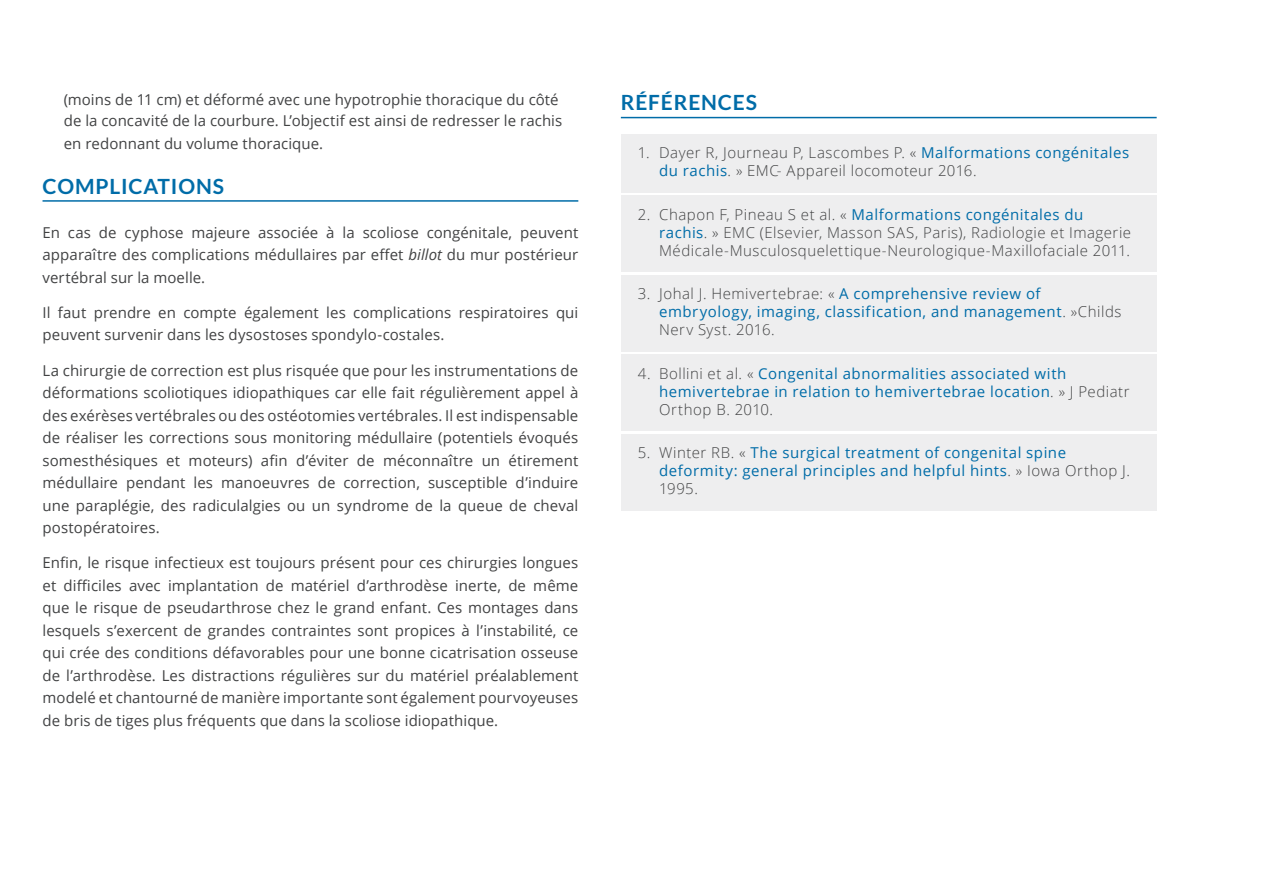
<style>
.page{position:relative;width:1263px;height:893px;background:#fff}
.page>*{position:absolute;margin:0;border:0;box-sizing:border-box;transform-origin:0 0}
.Titre_1{font:700 21px "Lato";letter-spacing:.04em;color:#006ca8}
.CORPS_DE_TEXTE{font:15px/22.5px "Open Sans";letter-spacing:.005em;color:#414243;text-align:justify}
.t1{font:15px/18px "Open Sans";letter-spacing:.035em;color:#006ca8}
.t2{font:300 15px/18px "Open Sans";letter-spacing:.035em;color:#414243}
.s1{font-style:italic}
.s2{font-weight:400;color:#006ca8}
.s3{font-weight:300;color:#414243}
</style>
<div class="page">
<hr style="left:43px;top:200px;width:535px;height:2px;background:#006ca8">
<hr style="left:621px;top:117px;width:536px;height:1px;background:#006ca8">
<div style="left:621px;top:134px;width:536px;height:59px;background:#eeeeef"></div>
<div style="left:621px;top:195px;width:536px;height:77px;background:#eeeeef"></div>
<div style="left:621px;top:275px;width:536px;height:77px;background:#eeeeef"></div>
<div style="left:621px;top:355px;width:536px;height:76px;background:#eeeeef"></div>
<div style="left:621px;top:434px;width:536px;height:77px;background:#eeeeef"></div>
<p class="CORPS_DE_TEXTE" style="left:64px;top:89px;width:500px;line-height:21px">(moins de 11 cm) et déformé avec une hypotrophie thoracique du côté de la concavité de la courbure. L’objectif est ainsi de redresser le rachis</p>
<p class="CORPS_DE_TEXTE" style="left:64px;top:131px;width:261px">en redonnant du volume thoracique.</p>
<p class="Titre_1" style="left:43px;top:174px;width:183px">COMPLICATIONS</p>
<p class="CORPS_DE_TEXTE" style="left:43px;top:220px;width:537px">En cas de cyphose majeure associée à la scoliose congénitale, peuvent apparaître des complications médullaires par effet <span class="s1">billot</span> du mur postérieur vertébral sur la moelle.</p>
<p class="CORPS_DE_TEXTE" style="left:43px;top:301px;width:537px">Il faut prendre en compte également les complications respiratoires qui peuvent survenir dans les dysostoses spondylo-costales.</p>
<p class="CORPS_DE_TEXTE" style="left:43px;top:358px;width:537px">La chirurgie de correction est plus risquée que pour les instrumentations de déformations scoliotiques idiopathiques car elle fait régulièrement appel à des exérèses vertébrales ou des ostéotomies vertébrales. Il est indispensable de réaliser les corrections sous monitoring médullaire (potentiels évoqués somesthésiques et moteurs) afin d’éviter de méconnaître un étirement médullaire pendant les manoeuvres de correction, susceptible d’induire une paraplégie, des radiculalgies ou un syndrome de la queue de cheval postopératoires.</p>
<p class="CORPS_DE_TEXTE" style="left:43px;top:551px;width:537px">Enfin, le risque infectieux est toujours présent pour ces chirurgies longues et difficiles avec implantation de matériel d’arthrodèse inerte, de même que le risque de pseudarthrose chez le grand enfant. Ces montages dans lesquels s’exercent de grandes contraintes sont propices à l’instabilité, ce qui crée des conditions défavorables pour une bonne cicatrisation osseuse de l’arthrodèse. Les distractions régulières sur du matériel préalablement modelé et chantourné de manière importante sont également pourvoyeuses de bris de tiges plus fréquents que dans la scoliose idiopathique.</p>
<p class="Titre_1" style="left:621px;top:91px;width:138px">RÉFÉRENCES</p>
<p class="t2" style="left:659px;top:143px;width:472px;text-indent:-21px">1. Dayer R, Journeau P, Lascombes P. « <span class="s2">Malformations congénitales du rachis</span>. » EMC- Appareil locomoteur 2016.</p>
<p class="t2" style="left:659px;top:205px;width:473px;text-indent:-21px">2. Chapon F, Pineau S et al. « <span class="s2">Malformations congénitales du rachis</span>. » EMC (Elsevier, Masson SAS, Paris), Radiologie et Imagerie<br>Médicale-Musculosquelettique-Neurologique-Maxillofaciale 2011.</p>
<p class="t1" style="left:659px;top:284px;width:464px;text-indent:-21px"><span class="s3">3. Johal J. Hemivertebrae: «</span> A comprehensive review of embryology, imaging, classification, and management<span class="s3">. »Childs<br>Nerv Syst. 2016.</span></p>
<p class="t1" style="left:659px;top:364px;width:472px;text-indent:-21px"><span class="s3">4. Bollini et al. «</span> Congenital abnormalities associated with hemivertebrae in relation to hemivertebrae location<span class="s3">. » J Pediatr<br>Orthop B. 2010.</span></p>
<p class="t1" style="left:659px;top:443px;width:472px;text-indent:-21px"><span class="s3">5. Winter RB. «</span> The surgical treatment of congenital spine deformity: general principles and helpful hints<span class="s3">. » Iowa Orthop J.<br>1995.</span></p>
</div>
